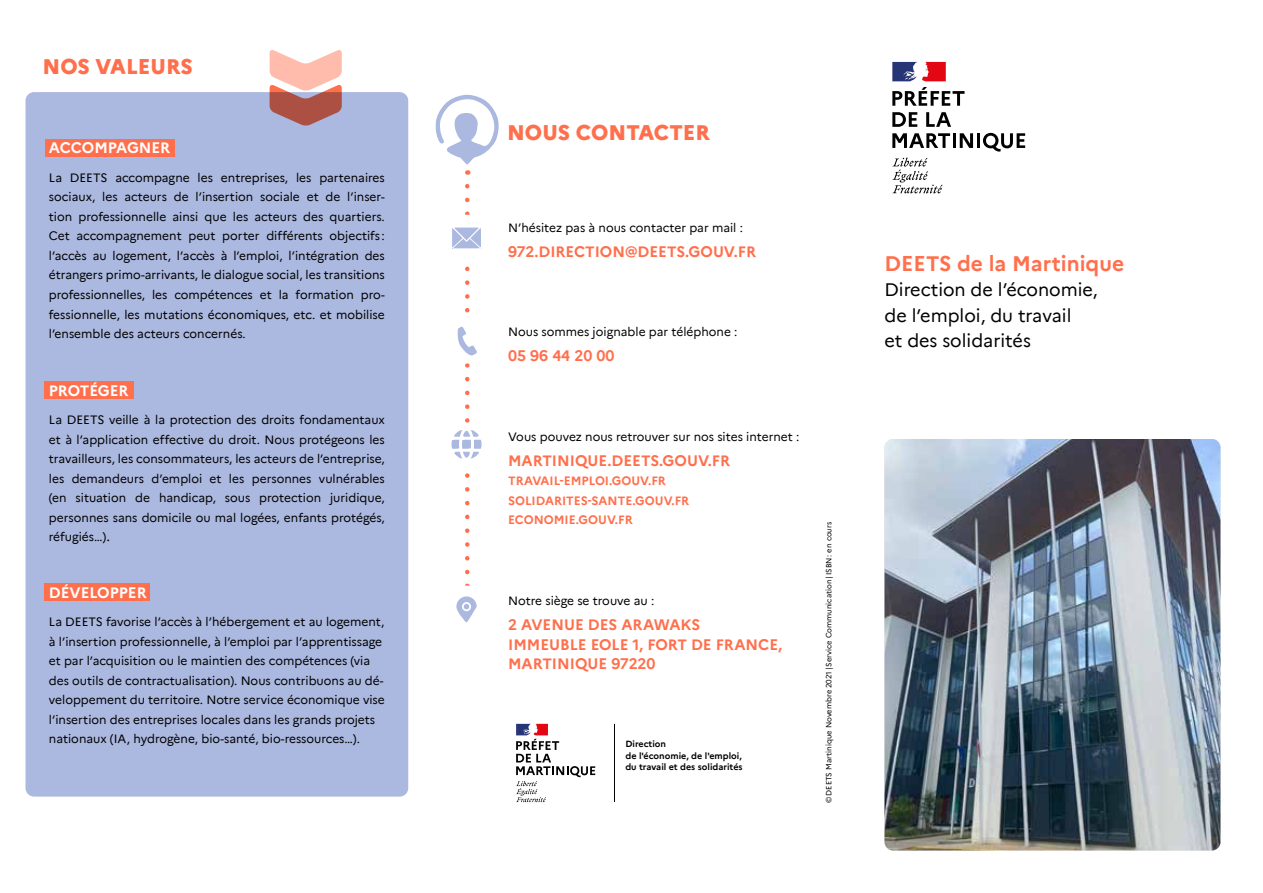
<style>
.page{position:relative;width:1263px;height:893px;background:#fff}
.page>*{position:absolute;margin:0;border:0;box-sizing:border-box;transform-origin:0 0}
.t1{font:800 21px "Marianne";color:#ff6f4c}
.t2{font:700 21px "Marianne";color:#ff6f4c}
.t3{font:18px/25.5px "Marianne";color:#000}
.t4{font:700 15px/19.5px "Marianne";color:#ff6f4c}
.t5{font:700 15px "Marianne";color:#fff}
.t6{font:12px/19.5px "Marianne";color:#000;text-align:justify}
.t7{font:700 12px/19.5px "Marianne";color:#ff6f4c}
.t8{font:700 9px/11.1px "Marianne";color:#000}
.t9{font:7.5px "Marianne";color:#000}
.s1{font-size:13.5px}
</style>
<div class="page">
<div style="left:26px;top:92px;width:382px;height:705px;background:#abb8df;border-radius:9px"></div>
<div style="left:45px;top:381px;width:89px;height:17px;background:#ff6f4c"></div>
<svg style="left:451px;top:186px;width:30px;height:436px"></svg>
<div style="left:45px;top:583px;width:105px;height:17px;background:#ff6f4c"></div>
<div style="left:45px;top:140px;width:129px;height:17px;background:#ff6f4c"></div>
<svg style="left:892px;top:87px;width:72px;height:19px"></svg>
<svg style="left:892px;top:112px;width:25px;height:15px"></svg>
<svg style="left:926px;top:112px;width:25px;height:15px"></svg>
<svg style="left:892px;top:133px;width:58px;height:15px"></svg>
<hr style="left:953px;top:133px;width:3px;height:15px;background:#000">
<svg style="left:960px;top:133px;width:13px;height:15px"></svg>
<hr style="left:977px;top:133px;width:3px;height:15px;background:#000">
<svg style="left:983px;top:133px;width:42px;height:19px"></svg>
<svg style="left:892px;top:158px;width:50px;height:35px"></svg>
<svg style="left:892px;top:62px;width:54px;height:19px"></svg>
<img style="left:884px;top:439px;width:336px;height:411px">
<svg style="left:270px;top:50px;width:72px;height:76px"></svg>
<hr style="left:614px;top:724px;width:1px;height:78px;background:#000">
<svg style="left:516px;top:724px;width:79px;height:78px"></svg>
<svg style="left:435px;top:94px;width:64px;height:81px"></svg>
<h1 class="t1" style="left:43px;top:50px;width:152px">NOS VALEURS</h1>
<p class="t5" style="left:49px;top:137px;width:123px">ACCOMPAGNER</p>
<p class="t6" style="left:49px;top:167px;width:337px">La DEETS accompagne les entreprises, les partenaires sociaux, les acteurs de l’insertion sociale et de l’inser&shy;tion professionnelle ainsi que les acteurs des quartiers.<br>Cet accompagnement peut porter différents objectifs : l’accès au logement, l’accès à l’emploi, l’intégration des étrangers primo-arrivants, le dialogue social, les transitions professionnelles, les compétences et la formation pro&shy;fessionnelle, les mutations économiques, etc. et mobilise l’ensemble des acteurs concernés.</p>
<p class="t5" style="left:49px;top:379px;width:81px">PROTÉGER</p>
<p class="t6" style="left:49px;top:409px;width:337px">La DEETS veille à la protection des droits fondamentaux et à l’application effective du droit. Nous protégeons les travailleurs, les consommateurs, les acteurs de l’entreprise, les demandeurs d’emploi et les personnes vulnérables (en situation de handicap, sous protection juridique, personnes sans domicile ou mal logées, enfants protégés, réfugiés…)<span class="s1">.</span></p>
<p class="t5" style="left:49px;top:581px;width:99px">DÉVELOPPER</p>
<p class="t6" style="left:49px;top:611px;width:337px;text-align:left">La DEETS favorise l’accès à l’hébergement et au logement, à l’insertion professionnelle, à l’emploi par l’apprentissage et par l’acquisition ou le maintien des compétences (via des outils de contractualisation). Nous contribuons au dé&shy;veloppement du territoire. Notre service économique vise l’insertion des entreprises locales dans les grands projets nationaux (IA, hydrogène, bio-santé, bio-ressources…).</p>
<h1 class="t1" style="left:507px;top:116px;width:204px">NOUS CONTACTER</h1>
<p class="t6" style="left:508px;top:217px;width:236px">N’hésitez pas à nous contacter par mail :</p>
<p class="t4" style="left:508px;top:241px;width:249px">972.DIRECTION@DEETS.GOUV.FR</p>
<p class="t6" style="left:508px;top:321px;width:231px">Nous sommes joignable par téléphone :</p>
<p class="t4" style="left:508px;top:345px;width:108px">05 96 44 20 00</p>
<p class="t6" style="left:508px;top:426px;width:293px">Vous pouvez nous retrouver sur nos sites internet :</p>
<p class="t4" style="left:508px;top:449px;width:223px">MARTINIQUE.DEETS.GOUV.FR</p>
<p class="t7" style="left:508px;top:470px;width:183px">TRAVAIL-EMPLOI.GOUV.FR<br>SOLIDARITES-SANTE.GOUV.FR<br>ECONOMIE.GOUV.FR</p>
<p class="t6" style="left:508px;top:590px;width:148px">Notre siège se trouve au :</p>
<p class="t4" style="left:508px;top:614px;width:276px">2 AVENUE DES ARAWAKS<br>IMMEUBLE EOLE 1, FORT DE FRANCE,<br>MARTINIQUE 97220</p>
<p class="t8" style="left:625px;top:739px;width:119px">Direction<br>de l'économie, de l'emploi, du travail et des solidarités</p>
<p class="t9" style="left:823px;top:803px;width:283px;rotate:-90deg">©DEETS Martinique Novembre 2021 |Service Communication|ISBN: en cours</p>
<h1 class="t2" style="left:884px;top:247px;width:241px">DEETS de la Martinique</h1>
<h2 class="t3" style="left:884px;top:276px;width:215px">Direction de l’économie, de l’emploi, du travail<br>et des solidarités</h2>
</div>
